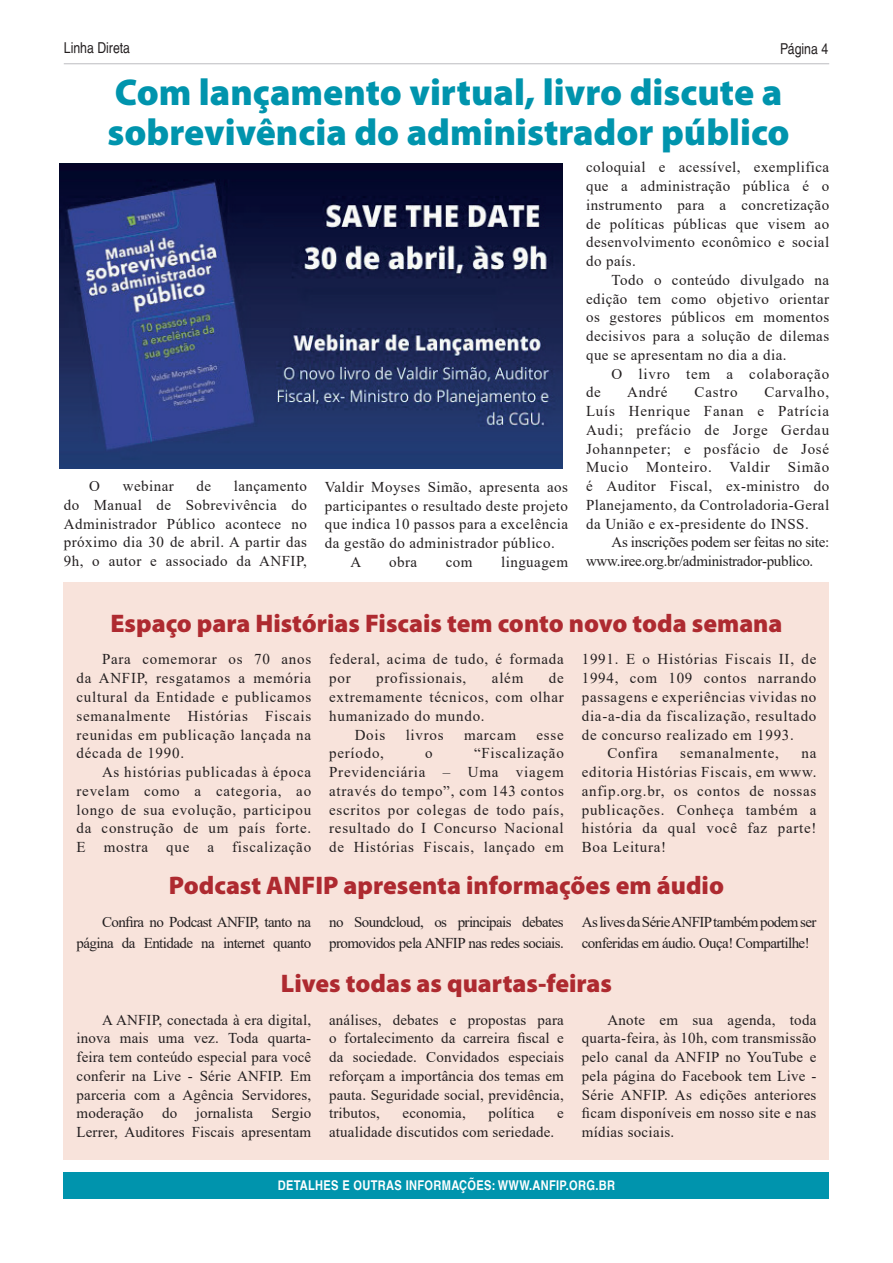
<style>
.page{position:relative;width:893px;height:1263px;background:#fff}
.page>*{position:absolute;margin:0;border:0;box-sizing:border-box;transform-origin:0 0}
.t1{font:900 37.5px/40.5px "Myriad Pro";color:#0094ad}
.t2{font:900 25.5px "Myriad Pro";color:#ae2a30}
.t3{font:15px/18.8px "Times New Roman";letter-spacing:.03em;color:#231f20;text-align:justify}
.t4{font:15px/18.8px "Times New Roman";letter-spacing:.05em;color:#231f20}
.t5{font:15px/21px "Times New Roman";letter-spacing:-.04em;color:#231f20}
.t6{font:15px/18.8px "Times New Roman";letter-spacing:-.02em;color:#231f20}
.t7{font:15px "Times New Roman";letter-spacing:.01em;color:#231f20}
.t8{font:condensed 15px "Helvetica LT";color:#231f20}
.t9{font:700 condensed 13.5px "Helvetica LT";letter-spacing:.025em;color:#fff}
</style>
<div class="page">
<hr style="left:64px;top:63px;width:765px;height:1px;background:#bcbdc0">
<div style="left:64px;top:1172px;width:765px;height:27px;background:#0094ad"></div>
<img style="left:60px;top:163px;width:503px;height:305px">
<div style="left:64px;top:583px;width:765px;height:577px;background:#f8e3db"></div>
<p class="t8" style="left:64px;top:39px;width:68px">Linha Direta</p>
<p class="t8" style="left:780px;top:40px;width:49px">Página 4</p>
<h1 class="t1" style="left:108px;top:72px;width:684px">Com lançamento virtual, livro discute a sobrevivência do administrador público</h1>
<p class="t3" style="left:64px;top:476px;width:245px;text-indent:170px">lançamento do Manual de Sobrevivência do Administrador Público acontece no próximo dia 30 de abril. A partir das 9h, o autor e associado da ANFIP,</p>
<p class="t3" style="left:325px;top:477px;width:245px">Valdir Moyses Simão, apresenta aos</p>
<p class="t3" style="left:89px;top:476px;width:12px">O</p>
<p class="t3" style="left:123px;top:476px;width:53px">webinar</p>
<p class="t3" style="left:196px;top:476px;width:16px">de</p>
<p class="t3" style="left:325px;top:496px;width:245px">participantes o resultado deste projeto</p>
<p class="t3" style="left:325px;top:515px;width:245px">que indica 10 passos para a excelência</p>
<p class="t3" style="left:325px;top:533px;width:231px">da gestão do administrador público.</p>
<p class="t3" style="left:350px;top:552px;width:12px">A</p>
<p class="t3" style="left:389px;top:552px;width:30px">obra</p>
<p class="t3" style="left:446px;top:552px;width:28px">com</p>
<p class="t3" style="left:501px;top:552px;width:68px">linguagem</p>
<p class="t3" style="left:586px;top:158px;width:245px">coloquial e acessível, exemplifica que a administração pública é o instrumento para a concretização de políticas públicas que visem ao desenvolvimento econômico e social do país.</p>
<p class="t3" style="left:586px;top:270px;width:245px;text-indent:26px">Todo o conteúdo divulgado na edição tem como objetivo orientar os gestores públicos em momentos decisivos para a solução de dilemas que se apresentam no dia a dia.</p>
<p class="t4" style="left:612px;top:364px;width:219px">O livro tem a colaboração</p>
<p class="t3" style="left:586px;top:383px;width:16px">de</p>
<p class="t3" style="left:627px;top:383px;width:42px">André</p>
<p class="t3" style="left:695px;top:383px;width:44px">Castro</p>
<p class="t3" style="left:586px;top:383px;width:245px;text-indent:178px">Carvalho, Luís Henrique Fanan e Patrícia Audi; prefácio de Jorge Gerdau Johannpeter; e posfácio de José Mucio Monteiro. Valdir Simão é Auditor Fiscal, ex-ministro do Planejamento, da Controladoria-Geral da União e ex-presidente do INSS.</p>
<p class="t6" style="left:586px;top:533px;width:245px;text-indent:26px">As inscrições podem ser feitas no site: www.iree.org.br/administrador-publico.</p>
<h2 class="t2" style="left:110px;top:608px;width:674px">Espaço para Histórias Fiscais tem conto novo toda semana</h2>
<p class="t3" style="left:77px;top:650px;width:236px;text-indent:26px">Para comemorar os 70 anos da ANFIP, resgatamos a memória cultural da Entidade e publicamos semanalmente Histórias Fiscais reunidas em publicação lançada na década de 1990.</p>
<p class="t3" style="left:77px;top:762px;width:236px;text-indent:26px">As histórias publicadas à época revelam como a categoria, ao longo de sua evolução, participou da construção de um país forte.<br>E mostra que a fiscalização</p>
<p class="t4" style="left:329px;top:650px;width:236px">federal, acima de tudo, é formada por</p>
<p class="t4" style="left:582px;top:650px;width:236px">1991. E o Histórias Fiscais II, de</p>
<p class="t4" style="left:582px;top:668px;width:236px">1994, com 109 contos narrando</p>
<p class="t4" style="left:582px;top:687px;width:236px">passagens e experiências vividas no</p>
<p class="t4" style="left:582px;top:706px;width:236px">dia-a-dia da fiscalização, resultado</p>
<p class="t4" style="left:582px;top:725px;width:214px">de concurso realizado em 1993.</p>
<p class="t4" style="left:607px;top:743px;width:52px">Confira</p>
<p class="t4" style="left:680px;top:743px;width:100px">semanalmente,</p>
<p class="t4" style="left:376px;top:668px;width:92px">profissionais,</p>
<p class="t3" style="left:492px;top:668px;width:33px">além</p>
<p class="t3" style="left:549px;top:668px;width:16px">de</p>
<p class="t4" style="left:329px;top:687px;width:236px">extremamente técnicos, com olhar</p>
<p class="t4" style="left:329px;top:706px;width:157px">humanizado do mundo.</p>
<p class="t3" style="left:355px;top:725px;width:32px">Dois</p>
<p class="t3" style="left:406px;top:725px;width:39px">livros</p>
<p class="t3" style="left:464px;top:725px;width:54px">marcam</p>
<p class="t3" style="left:537px;top:725px;width:29px">esse</p>
<p class="t4" style="left:329px;top:743px;width:56px">período,</p>
<p class="t3" style="left:425px;top:743px;width:9px">o</p>
<p class="t3" style="left:329px;top:743px;width:236px;text-indent:145px">“Fiscalização Previdenciária – Uma viagem através do tempo”, com 143 contos escritos por colegas de todo país, resultado do I Concurso Nacional de Histórias Fiscais, lançado em</p>
<p class="t3" style="left:582px;top:743px;width:236px;text-indent:220px">na editoria Histórias Fiscais, em www. anfip.org.br, os contos de nossas publicações. Conheça também a história da qual você faz parte!<br>Boa Leitura!</p>
<h2 class="t2" style="left:169px;top:871px;width:557px">Podcast ANFIP apresenta informações em áudio</h2>
<p class="t5" style="left:77px;top:911px;width:236px;text-align:right">Confira no Podcast ANFIP, tanto na página da Entidade na internet quanto</p>
<p class="t5" style="left:329px;top:911px;width:236px">no Soundcloud, os principais debates promovidos pela ANFIP nas redes sociais.</p>
<p class="t5" style="left:582px;top:911px;width:236px">As lives da Série ANFIP também podem ser conferidas em áudio. Ouça! Compartilhe!</p>
<h2 class="t2" style="left:281px;top:968px;width:332px">Lives todas as quartas-feiras</h2>
<p class="t3" style="left:77px;top:1010px;width:236px;text-indent:26px">A ANFIP, conectada à era digital, inova mais uma vez. Toda quarta&shy;feira tem conteúdo especial para você conferir na Live - Série ANFIP. Em parceria com a Agência Servidores, moderação do jornalista Sergio Lerrer, Auditores Fiscais apresentam</p>
<p class="t3" style="left:329px;top:1010px;width:236px">análises, debates e propostas para o fortalecimento da carreira fiscal e da sociedade. Convidados especiais reforçam a importância dos temas em pauta. Seguridade social, previdência, tributos,</p>
<p class="t3" style="left:582px;top:1010px;width:236px;text-indent:26px">Anote em sua agenda, toda quarta-feira, às 10h, com transmissão pelo canal da ANFIP no YouTube e pela página do Facebook tem Live - Série ANFIP. As edições anteriores ficam disponíveis em nosso site e nas mídias sociais.</p>
<p class="t7" style="left:403px;top:1103px;width:65px">economia,</p>
<p class="t7" style="left:488px;top:1103px;width:48px">política</p>
<p class="t3" style="left:557px;top:1103px;width:8px">e</p>
<p class="t7" style="left:329px;top:1121px;width:227px">atualidade discutidos com seriedade.</p>
<p class="t9" style="left:278px;top:1176px;width:339px">DETALHES E OUTRAS INFORMAÇÕES: WWW.ANFIP.ORG.BR</p>
</div>
